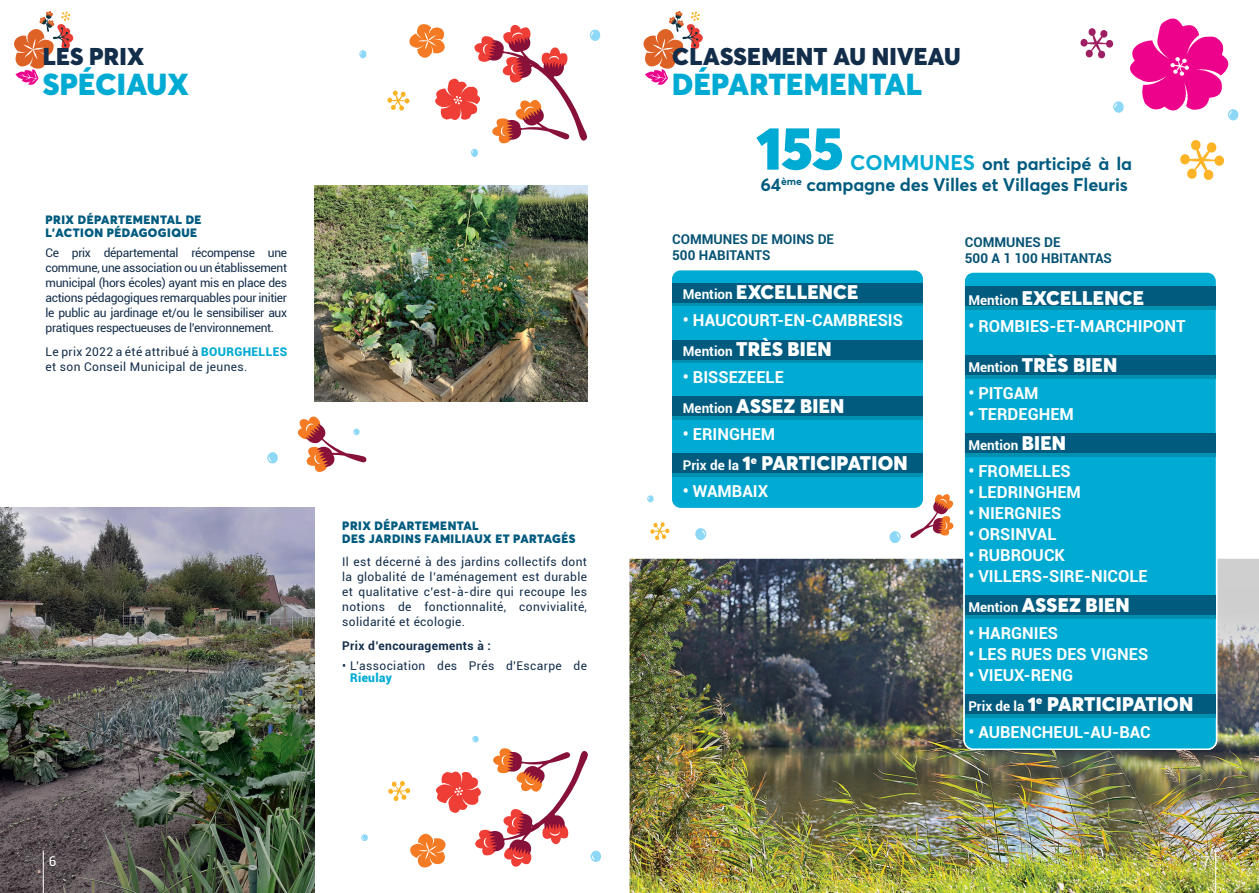
<style>
.page{position:relative;width:1259px;height:893px;background:#fff}
.page>*{position:absolute;margin:0;border:0;box-sizing:border-box;transform-origin:0 0}
.t1{font:900 60px "Averta Std";color:#00abd3}
.t2{font:900 30px "Averta Std";letter-spacing:.01em;color:#00abd3}
.t3{font:900 24px "Averta Std";letter-spacing:.01em;color:#132e4b}
.t4{font:900 19.5px "Averta Std";letter-spacing:.01em;color:#fff}
.t5{font:700 18px/21px "Averta Std";letter-spacing:-.01em;color:#005b7f;text-align:right}
.t6{font:700 16.5px "Roboto";color:#fff}
.t7{font:700 13.5px/16.2px "Roboto";color:#075374}
.t8{font:700 13.5px "Roboto";color:#fff}
.t9{font:13.5px "Roboto";color:#fff}
.t10{font:12px/15px "Roboto";letter-spacing:.03em;color:#132e4b;text-align:justify}
.t11{font:900 12px/13.5px "Averta Std";letter-spacing:.04em;color:#005b7f}
.t12{font:700 12px "Roboto";letter-spacing:.03em;color:#132e4b}
.t13{font:900 12px "Roboto";letter-spacing:.03em;color:#00abd3}
.s1{font-weight:900;color:#00abd3}
.s2{font-size:21px;color:#00abd3}
.s3{font-family:"Roboto";font-weight:700;font-size:13.5px}
.s4{font-family:"Averta Std";font-weight:900;font-size:19.5px}
</style>
<div class="page">
<svg style="left:643px;top:11px;width:60px;height:74px"></svg>
<svg style="left:14px;top:11px;width:59px;height:74px"></svg>
<img style="left:629px;top:559px;width:630px;height:334px">
<svg style="left:1180px;top:140px;width:44px;height:40px"></svg>
<svg style="left:650px;top:522px;width:19px;height:18px"></svg>
<svg style="left:267px;top:452px;width:11px;height:12px"></svg>
<svg style="left:359px;top:50px;width:8px;height:9px"></svg>
<svg style="left:361px;top:834px;width:7px;height:7px"></svg>
<div style="left:672px;top:270px;width:251px;height:238px;background:#00abd3;border-radius:9px"></div>
<div style="left:963px;top:272px;width:254px;height:478px;background:#00abd3"></div>
<svg style="left:672px;top:302px;width:251px;height:4px"></svg>
<div style="left:965px;top:303px;width:250px;height:7px;background:#0090b0"></div>
<svg style="left:672px;top:359px;width:251px;height:4px"></svg>
<div style="left:965px;top:372px;width:250px;height:6px;background:#0090b0"></div>
<div style="left:672px;top:413px;width:251px;height:7px;background:#0090b0"></div>
<div style="left:965px;top:450px;width:250px;height:6px;background:#0090b0"></div>
<div style="left:672px;top:470px;width:251px;height:7px;background:#0090b0"></div>
<div style="left:965px;top:612px;width:250px;height:6px;background:#0090b0"></div>
<div style="left:965px;top:711px;width:250px;height:6px;background:#0090b0"></div>
<div style="left:672px;top:283px;width:251px;height:19px;background:#005b7f"></div>
<div style="left:965px;top:287px;width:250px;height:19px;background:#005b7f"></div>
<div style="left:672px;top:340px;width:251px;height:19px;background:#005b7f"></div>
<div style="left:965px;top:355px;width:250px;height:20px;background:#005b7f"></div>
<div style="left:672px;top:397px;width:251px;height:19px;background:#005b7f"></div>
<div style="left:965px;top:433px;width:250px;height:20px;background:#005b7f"></div>
<div style="left:672px;top:454px;width:251px;height:19px;background:#005b7f"></div>
<div style="left:965px;top:595px;width:250px;height:20px;background:#005b7f"></div>
<div style="left:965px;top:694px;width:250px;height:20px;background:#005b7f"></div>
<svg style="left:647px;top:495px;width:7px;height:8px"></svg>
<svg style="left:695px;top:528px;width:11px;height:12px"></svg>
<svg style="left:889px;top:531px;width:11px;height:12px"></svg>
<img style="left:315px;top:186px;width:272px;height:216px">
<img style="left:0;top:508px;width:315px;height:385px">
<svg style="left:1080px;top:18px;width:158px;height:103px"></svg>
<svg style="left:910px;top:494px;width:44px;height:44px"></svg>
<svg style="left:297px;top:416px;width:70px;height:56px"></svg>
<svg style="left:387px;top:24px;width:214px;height:133px"></svg>
<svg style="left:388px;top:736px;width:213px;height:132px"></svg>
<hr style="left:1215px;top:850px;width:1px;height:43px;background:#fff">
<hr style="left:43px;top:850px;width:1px;height:43px;background:#fff">
<h3 class="t3" style="left:43px;top:41px;width:103px">LES PRIX</h3>
<h2 class="t2" style="left:43px;top:65px;width:148px">SPÉCIAUX</h2>
<p class="t11" style="left:46px;top:212px;width:157px">PRIX DÉPARTEMENTAL DE<br>L’ACTION PÉDAGOGIQUE</p>
<p class="t10" style="left:45px;top:245px;width:243px">Ce prix départemental récompense une commune, une association ou un établissement municipal (hors écoles) ayant mis en place des actions pédagogiques remarquables pour initier le public au jardinage et/ou le sensibiliser aux pratiques respectueuses de l’environnement.</p>
<p class="t10" style="left:45px;top:343px;width:243px">Le prix 2022 a été attribué à <span class="s1">BOURGHELLES </span>et son Conseil Municipal de jeunes.</p>
<p class="t11" style="left:342px;top:518px;width:235px">PRIX DÉPARTEMENTAL<br>DES JARDINS FAMILIAUX ET PARTAGÉS</p>
<p class="t10" style="left:342px;top:554px;width:246px">Il est décerné à des jardins collectifs dont la globalité de l’aménagement est durable et qualitative c’est-à-dire qui recoupe les notions de fonctionnalité, convivialité, solidarité et écologie.</p>
<p class="t12" style="left:342px;top:637px;width:150px">Prix d’encouragements à :</p>
<p class="t10" style="left:342px;top:658px;width:246px">• L’association des Prés d’Escarpe de</p>
<p class="t13" style="left:350px;top:669px;width:43px">Rieulay</p>
<h3 class="t3" style="left:672px;top:41px;width:290px">CLASSEMENT AU NIVEAU</h3>
<h2 class="t2" style="left:672px;top:65px;width:251px">DÉPARTEMENTAL</h2>
<h1 class="t1" style="left:756px;top:110px;width:89px">155</h1>
<h3 class="t5" style="left:760px;top:153px;width:373px"><span class="s2">COMMUNES</span> ont participé à la<br>64<sup>ème</sup> campagne des Villes et Villages Fleuris</h3>
<p class="t7" style="left:672px;top:231px;width:163px">COMMUNES DE MOINS DE<br>500 HABITANTS</p>
<h3 class="t4" style="left:683px;top:280px;width:177px"><span class="s3">Mention</span> EXCELLENCE</h3>
<h3 class="t6" style="left:683px;top:309px;width:222px">• HAUCOURT-EN-CAMBRESIS</h3>
<h3 class="t4" style="left:683px;top:337px;width:150px"><span class="s3">Mention</span> TRÈS BIEN</h3>
<h3 class="t6" style="left:683px;top:366px;width:103px">• BISSEZEELE</h3>
<h3 class="t4" style="left:683px;top:394px;width:163px"><span class="s3">Mention</span> ASSEZ BIEN</h3>
<h3 class="t6" style="left:683px;top:423px;width:94px">• ERINGHEM</h3>
<h3 class="t4" style="left:683px;top:451px;width:226px"><span class="s3">Prix de la</span> 1<sup>e</sup> PARTICIPATION</h3>
<h3 class="t6" style="left:683px;top:480px;width:87px">• WAMBAIX</h3>
<p class="t7" style="left:965px;top:233px;width:149px">COMMUNES DE<br>500 A 1 100 HBITANTAS</p>
<h3 class="t4" style="left:968px;top:286px;width:177px"><span class="s3">Mention</span> EXCELLENCE</h3>
<h3 class="t6" style="left:968px;top:315px;width:219px">• ROMBIES-ET-MARCHIPONT</h3>
<h3 class="t4" style="left:968px;top:352px;width:150px"><span class="s3">Mention</span> TRÈS BIEN</h3>
<h3 class="t6" style="left:968px;top:381px;width:72px">• PITGAM</h3>
<h3 class="t6" style="left:968px;top:402px;width:107px">• TERDEGHEM</h3>
<p class="t8" style="left:968px;top:436px;width:99px">Mention <span class="s4">BIEN</span></p>
<h3 class="t6" style="left:968px;top:459px;width:104px">• FROMELLES</h3>
<h3 class="t6" style="left:968px;top:480px;width:114px">• LEDRINGHEM</h3>
<h3 class="t6" style="left:968px;top:501px;width:95px">• NIERGNIES</h3>
<h3 class="t6" style="left:968px;top:522px;width:90px">• ORSINVAL</h3>
<h3 class="t6" style="left:968px;top:543px;width:98px">• RUBROUCK</h3>
<h3 class="t6" style="left:968px;top:564px;width:181px">• VILLERS-SIRE-NICOLE</h3>
<h3 class="t4" style="left:968px;top:592px;width:163px"><span class="s3">Mention</span> ASSEZ BIEN</h3>
<h3 class="t6" style="left:968px;top:621px;width:91px">• HARGNIES</h3>
<h3 class="t6" style="left:968px;top:642px;width:181px">• LES RUES DES VIGNES</h3>
<h3 class="t6" style="left:968px;top:663px;width:106px">• VIEUX-RENG</h3>
<h3 class="t4" style="left:968px;top:691px;width:226px"><span class="s3">Prix de la</span> 1<sup>e</sup> PARTICIPATION</h3>
<h3 class="t6" style="left:968px;top:720px;width:184px">• AUBENCHEUL-AU-BAC</h3>
<p class="t9" style="left:49px;top:852px;width:9px">6</p>
<p class="t9" style="left:1202px;top:852px;width:9px">7</p>
</div>
